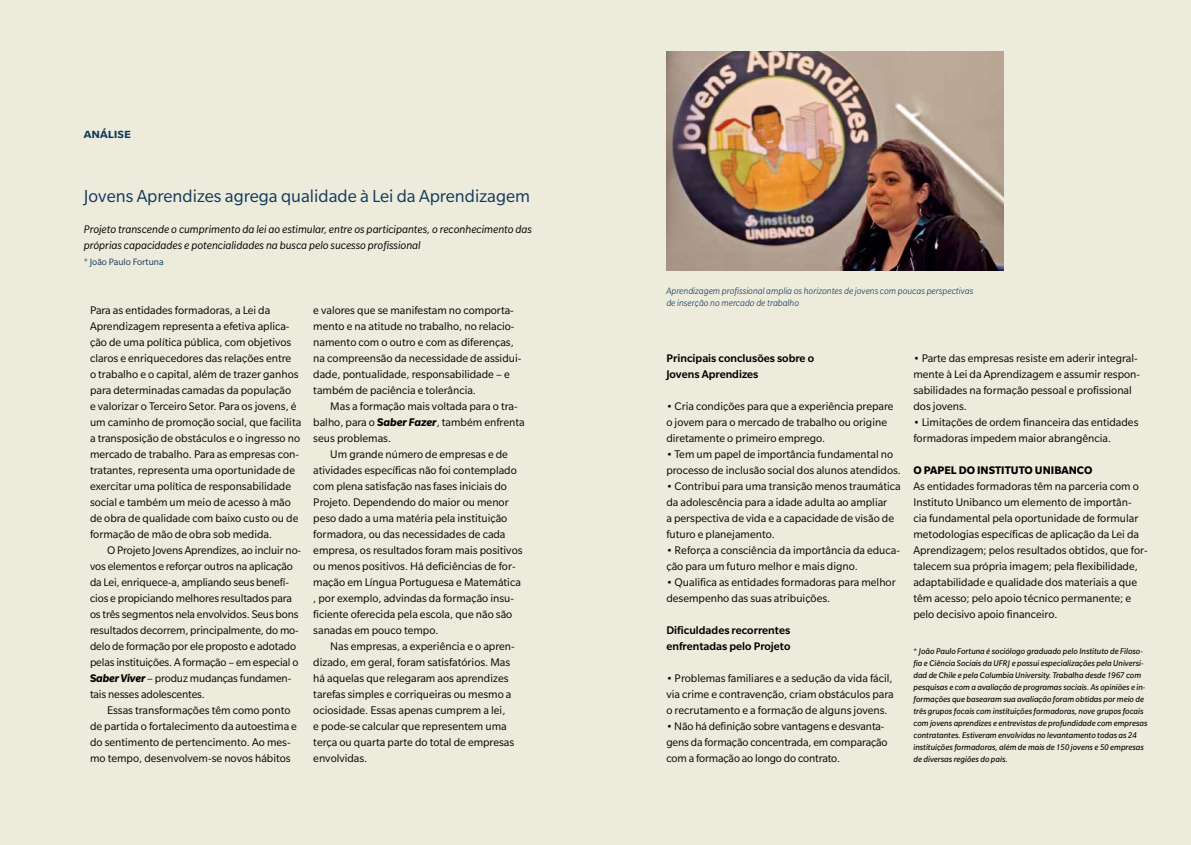
<style>
.page{position:relative;width:1191px;height:845px;background:#edebdb}
.page>*{position:absolute;margin:0;border:0;box-sizing:border-box;transform-origin:0 0}
.t1{font:19px "Slate Std";color:#10385a}
.t2{font:500 15px "Slate Std";letter-spacing:.005em;color:#10385a}
.t3{font:12px/16px "Slate Std";color:#000}
.t4{font:italic 12px/16px "Slate Std";color:#000}
.t5{font:500 12px/16px "Slate Std";color:#000}
.t6{font:700 12px "Slate Std";color:#000}
.t7{font:italic 300 10px/12px "Slate Std";color:#10385a}
.t8{font:10px "Slate Std";color:#10385a}
.t9{font:italic 9px/12px "Slate Std";color:#000}
.s1{font-weight:700}
.s2{font-weight:700;font-style:italic}
.s3{font-style:normal}
</style>
<div class="page">
<img style="left:666px;top:51px;width:337px;height:219px">
<p class="t2" style="left:84px;top:125px;width:49px">análise</p>
<h1 class="t1" style="left:84px;top:186px;width:448px">Jovens Aprendizes agrega qualidade à Lei da Aprendizagem</h1>
<p class="t4" style="left:84px;top:221px;width:450px">Projeto transcende o cumprimento da lei ao estimular, entre os participantes, o reconhecimento das próprias capacidades e potencialidades na busca pelo sucesso profissional</p>
<p class="t8" style="left:84px;top:257px;width:81px">* João Paulo Fortuna</p>
<p class="t3" style="left:90px;top:302px;width:213px">Para as entidades formadoras, a Lei da Aprendizagem representa a efetiva aplica&shy;ção de uma política pública, com objetivos claros e enriquecedores das relações entre<br>o trabalho e o capital, além de trazer ganhos para determinadas camadas da população<br>e valorizar o Terceiro Setor. Para os jovens, é um caminho de promoção social, que facilita a transposição de obstáculos e o ingresso no mercado de trabalho. Para as empresas con&shy;tratantes, representa uma oportunidade de exercitar uma política de responsabilidade social e também um meio de acesso à mão de obra de qualidade com baixo custo ou de formação de mão de obra sob medida.</p>
<p class="t3" style="left:90px;top:542px;width:213px;text-indent:17px">O Projeto Jovens Aprendizes, ao incluir no&shy;vos elementos e reforçar outros na aplicação da Lei, enriquece-a, ampliando seus benefí&shy;cios e propiciando melhores resultados para os três segmentos nela envolvidos. Seus bons resultados decorrem, principalmente, do mo&shy;delo de formação por ele proposto e adotado pelas instituições. A formação – em especial o <span class="s1">S</span><span class="s2">aber Viver</span> – produz mudanças fundamen&shy;tais nesses adolescentes.</p>
<p class="t3" style="left:90px;top:702px;width:208px;text-indent:17px">Essas transformações têm como ponto de partida o fortalecimento da autoestima e do sentimento de pertencimento. Ao mes&shy;mo tempo, desenvolvem-se novos hábitos</p>
<p class="t3" style="left:313px;top:302px;width:209px">e valores que se manifestam no comporta&shy;mento e na atitude no trabalho, no relacio&shy;namento com o outro e com as diferenças, na compreensão da necessidade de assidui&shy;dade, pontualidade, responsabilidade – e também de paciência e tolerância.</p>
<p class="t3" style="left:313px;top:398px;width:213px;text-indent:17px">Mas a formação mais voltada para o tra&shy;balho, para o <span class="s1">S</span><span class="s2">aber Fazer</span>, também enfrenta seus problemas.</p>
<p class="t3" style="left:313px;top:446px;width:211px;text-indent:17px">Um grande número de empresas e de atividades específicas não foi contemplado com plena satisfação nas fases iniciais do Projeto. Dependendo do maior ou menor peso dado a uma matéria pela instituição formadora, ou das necessidades de cada empresa, os resultados foram mais positivos ou menos positivos. Há deficiências de for&shy;mação em Língua Portuguesa e Matemática , por exemplo, advindas da formação insu&shy;ficiente oferecida pela escola, que não são sanadas em pouco tempo.</p>
<p class="t3" style="left:313px;top:638px;width:203px;text-indent:17px">Nas empresas, a experiência e o apren&shy;dizado, em geral, foram satisfatórios. Mas há aquelas que relegaram aos aprendizes tarefas simples e corriqueiras ou mesmo a ociosidade. Essas apenas cumprem a lei,<br>e pode-se calcular que representem uma terça ou quarta parte do total de empresas envolvidas.</p>
<p class="t7" style="left:666px;top:284px;width:308px">Aprendizagem profissional amplia os horizontes de jovens com poucas perspectivas de inserção no mercado de trabalho</p>
<p class="t5" style="left:666px;top:350px;width:149px">Principais conclusões sobre o<br>Jovens Aprendizes</p>
<p class="t3" style="left:666px;top:398px;width:229px">• Cria condições para que a experiência prepare o jovem para o mercado de trabalho ou origine diretamente o primeiro emprego.</p>
<p class="t3" style="left:666px;top:446px;width:236px">• Tem um papel de importância fundamental no processo de inclusão social dos alunos atendidos.</p>
<p class="t3" style="left:666px;top:478px;width:236px">• Contribui para uma transição menos traumática da adolescência para a idade adulta ao ampliar<br>a perspectiva de vida e a capacidade de visão de futuro e planejamento.</p>
<p class="t3" style="left:666px;top:542px;width:235px">• Reforça a consciência da importância da educa&shy;ção para um futuro melhor e mais digno.</p>
<p class="t3" style="left:666px;top:574px;width:231px">• Qualifica as entidades formadoras para melhor desempenho das suas atribuições.</p>
<p class="t5" style="left:666px;top:622px;width:126px">Dificuldades recorrentes enfrentadas pelo Projeto</p>
<p class="t3" style="left:666px;top:670px;width:229px;text-align:justify">• Problemas familiares e a sedução da vida fácil, via crime e contravenção, criam obstáculos para o recrutamento e a formação de alguns jovens.</p>
<p class="t3" style="left:666px;top:718px;width:223px">• Não há definição sobre vantagens e desvanta&shy;gens da formação concentrada, em comparação com a formação ao longo do contrato.</p>
<p class="t3" style="left:913px;top:350px;width:228px">• Parte das empresas resiste em aderir integral&shy;mente à Lei da Aprendizagem e assumir respon&shy;sabilidades na formação pessoal e profissional dos jovens.</p>
<p class="t3" style="left:913px;top:414px;width:226px">• Limitações de ordem financeira das entidades formadoras impedem maior abrangência.</p>
<p class="t6" style="left:913px;top:463px;width:180px">O PAPEL DO INSTITUTO UNIBANCO</p>
<p class="t3" style="left:913px;top:478px;width:236px">As entidades formadoras têm na parceria com o Instituto Unibanco um elemento de importân&shy;cia fundamental pela oportunidade de formular metodologias específicas de aplicação da Lei da Aprendizagem; pelos resultados obtidos, que for&shy;talecem sua própria imagem; pela flexibilidade, adaptabilidade e qualidade dos materiais a que têm acesso; pelo apoio técnico permanente; e pelo decisivo apoio financeiro.</p>
<p class="t9" style="left:913px;top:645px;width:235px"><span class="s3">*</span> João Paulo Fortuna é sociólogo graduado pelo Instituto de Filoso&shy;fia e Ciência Sociais da UFRJ e possui especializações pela Universi&shy;dad de Chile e pela Columbia University. Trabalha desde 1967 com pesquisas e com a avaliação de programas sociais. As opiniões e in&shy;formações que basearam sua avaliação foram obtidas por meio de três grupos focais com instituições formadoras, nove grupos focais com jovens aprendizes e entrevistas de profundidade com empresas contratantes. Estiveram envolvidas no levantamento todas as 24 instituições formadoras, além de mais de 150 jovens e 50 empresas de diversas regiões do país.</p>
</div>
